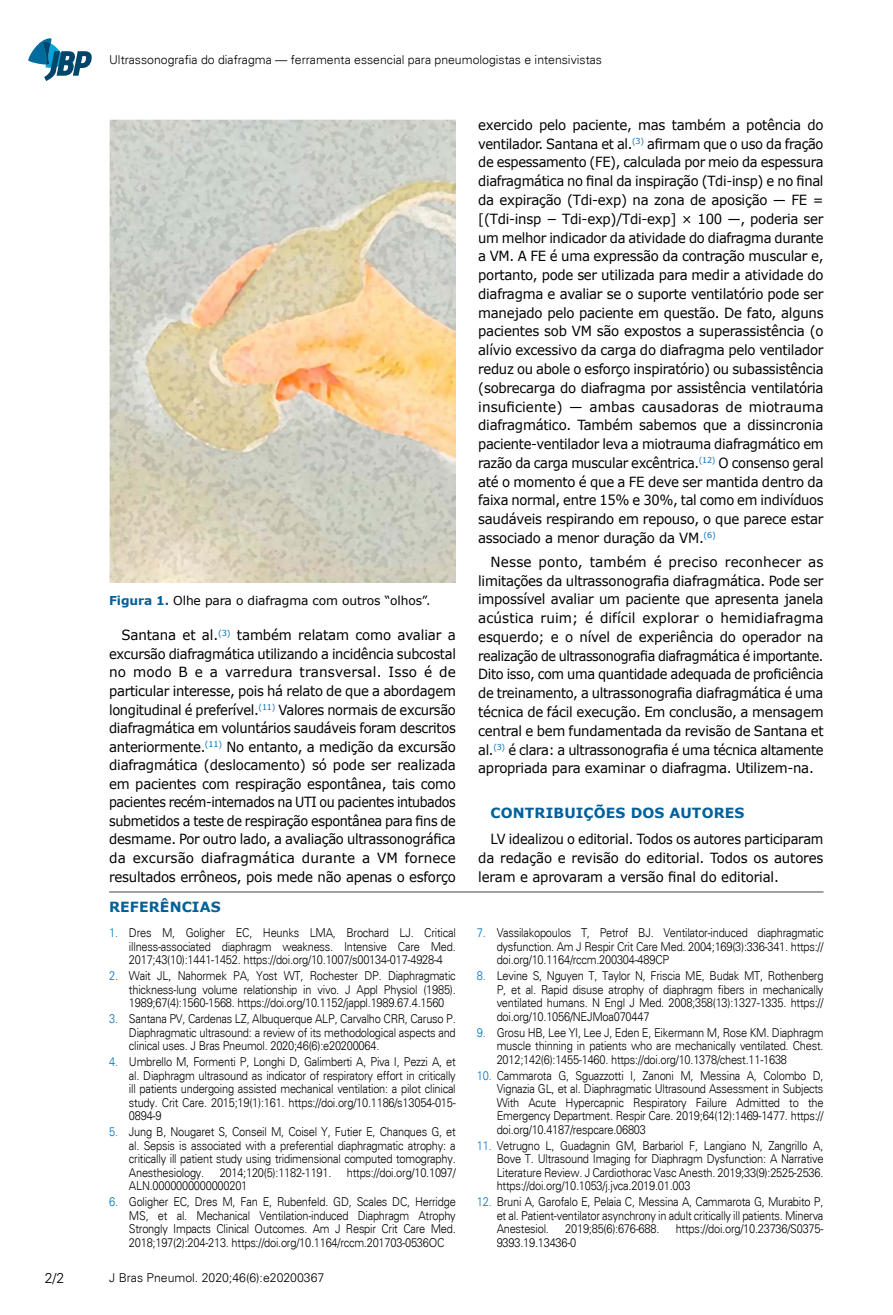
<style>
.page{position:relative;width:893px;height:1315px;background:#fff}
.page>*{position:absolute;margin:0;border:0;box-sizing:border-box;transform-origin:0 0}
.t1{font:14px/18.7px "Verdana";letter-spacing:-.02em;color:#000;text-align:justify;scale:.95 1}
.t2{font:14px/18.6px "Verdana";letter-spacing:-.02em;color:#000;text-align:justify;scale:.96 1}
.t3{font:14px/18.7px "Verdana";letter-spacing:-.02em;color:#000;text-align:justify}
.t4{font:14px/18.7px "Verdana";letter-spacing:-.02em;color:#000;text-align:justify;scale:.92 1}
.t5{font:700 14px "Verdana";letter-spacing:.01em;color:#01609a}
.t6{font:300 14px "Univers";color:#000}
.t7{font:300 12.25px/13.5px "Univers";letter-spacing:-.02em;color:#000;text-align:justify;scale:.9 1}
.t8{font:300 12.25px "Univers";color:#000}
.t9{font:12.25px "Verdana";letter-spacing:-.01em;color:#000}
.s1{font-weight:700;color:#01609a}
.s2{color:#0072bc}
</style>
<div class="page">
<svg style="left:28px;top:38px;width:64px;height:43px"></svg>
<img style="left:109px;top:119px;width:347px;height:463px">
<hr style="left:109px;top:891px;width:714px;height:1px;background:#464547">
<p class="t8" style="left:109px;top:52px;width:494px">Ultrassonografia do diafragma — ferramenta essencial para pneumologistas e intensivistas</p>
<p class="t9" style="left:109px;top:592px;width:323px"><span class="s1">Figura 1.</span> Olhe para o diafragma com outros “olhos”.</p>
<p class="t2" style="left:109px;top:626px;width:363px;text-indent:12px">Santana et al.<sup>(3)</sup> também relatam como avaliar a excursão diafragmática utilizando a incidência subcostal no modo B e a varredura transversal. Isso é de particular interesse, pois há relato de que a abordagem longitudinal é preferível.<sup>(11)</sup> Valores normais de excursão diafragmática em voluntários saudáveis foram descritos anteriormente.<sup>(11)</sup> No entanto, a medição da excursão diafragmática (deslocamento) só pode ser realizada em pacientes com respiração espontânea, tais como pacientes recém-internados na UTI ou pacientes intubados submetidos a teste de respiração espontânea para fins de desmame. Por outro lado, a avaliação ultrassonográfica da excursão diafragmática durante a VM fornece resultados errôneos, pois mede não apenas o esforço</p>
<p class="t5" style="left:109px;top:897px;width:113px">REFERÊNCIAS</p>
<p class="t7" style="left:129px;top:926px;width:365px;text-indent:-20px"><span class="s2">1.</span> Dres M, Goligher EC, Heunks LMA, Brochard LJ. Critical illness-associated diaphragm weakness. Intensive Care Med.<br>2017;43(10):1441-1452. https://doi.org/10.1007/s00134-017-4928-4</p>
<p class="t7" style="left:129px;top:969px;width:365px;text-indent:-20px"><span class="s2">2.</span> Wait JL, Nahormek PA, Yost WT, Rochester DP. Diaphragmatic thickness-lung volume relationship in vivo. J Appl Physiol (1985).<br>1989;67(4):1560-1568. https://doi.org/10.1152/jappl.1989.67.4.1560</p>
<p class="t7" style="left:129px;top:1012px;width:365px;text-indent:-20px"><span class="s2">3.</span> Santana PV, Cardenas LZ, Albuquerque ALP, Carvalho CRR, Caruso P.<br>Diaphragmatic ultrasound: a review of its methodological aspects and clinical uses. J Bras Pneumol. 2020;46(6):e20200064.</p>
<p class="t7" style="left:129px;top:1055px;width:365px;text-indent:-20px"><span class="s2">4.</span> Umbrello M, Formenti P, Longhi D, Galimberti A, Piva I, Pezzi A, et al. Diaphragm ultrasound as indicator of respiratory effort in critically ill patients undergoing assisted mechanical ventilation: a pilot clinical study. Crit Care. 2015;19(1):161. https://doi.org/10.1186/s13054-015- 0894-9</p>
<p class="t7" style="left:129px;top:1125px;width:365px;text-indent:-20px"><span class="s2">5.</span> Jung B, Nougaret S, Conseil M, Coisel Y, Futier E, Chanques G, et al. Sepsis is associated with a preferential diaphragmatic atrophy: a critically ill patient study using tridimensional computed tomography.<br>Anesthesiology.</p>
<p class="t7" style="left:220px;top:1165px;width:126px">2014;120(5):1182-1191.</p>
<p class="t7" style="left:347px;top:1165px;width:123px">https://doi.org/10.1097/</p>
<p class="t7" style="left:129px;top:1179px;width:133px">ALN.0000000000000201</p>
<p class="t7" style="left:129px;top:1195px;width:365px;text-indent:-20px"><span class="s2">6.</span> Goligher EC, Dres M, Fan E, Rubenfeld. GD, Scales DC, Herridge MS, et al. Mechanical Ventilation-induced Diaphragm Atrophy Strongly Impacts Clinical Outcomes. Am J Respir Crit Care Med.<br>2018;197(2):204-213. https://doi.org/10.1164/rccm.201703-0536OC</p>
<p class="t6" style="left:45px;top:1269px;width:21px">2/2</p>
<p class="t8" style="left:109px;top:1270px;width:217px">J Bras Pneumol. 2020;46(6):e20200367</p>
<p class="t1" style="left:478px;top:116px;width:365px">exercido pelo paciente, mas também a potência do ventilador. Santana et al.<sup>(3)</sup> afirmam que o uso da fração de espessamento (FE), calculada por meio da espessura diafragmática no final da inspiração (Tdi-insp) e no final da expiração (Tdi-exp) na zona de aposição — FE = [(Tdi-insp − Tdi-exp)/Tdi-exp] × 100 —, poderia ser um melhor indicador da atividade do diafragma durante a VM. A FE é uma expressão da contração muscular e, portanto, pode ser utilizada para medir a atividade do diafragma e avaliar se o suporte ventilatório pode ser manejado pelo paciente em questão. De fato, alguns pacientes sob VM são expostos a superassistência (o alívio excessivo da carga do diafragma pelo ventilador reduz ou abole o esforço inspiratório) ou subassistência (sobrecarga do diafragma por assistência ventilatória insuficiente) — ambas causadoras de miotrauma diafragmático. Também sabemos que a dissincronia paciente-ventilador leva a miotrauma diafragmático em razão da carga muscular excêntrica.<sup>(12)</sup> O consenso geral até o momento é que a FE deve ser mantida dentro da faixa normal, entre 15% e 30%, tal como em indivíduos saudáveis respirando em repouso, o que parece estar associado a menor duração da VM.<sup>(6)</sup></p>
<p class="t3" style="left:478px;top:552px;width:347px;text-indent:12px">Nesse ponto, também é preciso reconhecer as limitações da ultrassonografia diafragmática. Pode ser impossível avaliar um paciente que apresenta janela acústica ruim; é difícil explorar o hemidiafragma esquerdo; e o nível de experiência do operador na realização de ultrassonografia diafragmática é importante.<br>Dito isso, com uma quantidade adequada de proficiência de treinamento, a ultrassonografia diafragmática é uma técnica de fácil execução. Em conclusão, a mensagem central e bem fundamentada da revisão de Santana et al.<sup>(3)</sup> é clara: a ultrassonografia é uma técnica altamente apropriada para examinar o diafragma. Utilizem-na.</p>
<p class="t5" style="left:491px;top:802px;width:255px">CONTRIBUIÇÕES DOS AUTORES</p>
<p class="t4" style="left:478px;top:829px;width:377px;text-indent:12px">LV idealizou o editorial. Todos os autores participaram da redação e revisão do editorial. Todos os autores leram e aprovaram a versão final do editorial.</p>
<p class="t7" style="left:497px;top:926px;width:365px;text-indent:-20px"><span class="s2">7.</span> Vassilakopoulos T, Petrof BJ. Ventilator-induced diaphragmatic dysfunction. Am J Respir Crit Care Med. 2004;169(3):336-341. https:// doi.org/10.1164/rccm.200304-489CP</p>
<p class="t7" style="left:497px;top:969px;width:365px;text-indent:-20px"><span class="s2">8.</span> Levine S, Nguyen T, Taylor N, Friscia ME, Budak MT, Rothenberg P, et al. Rapid disuse atrophy of diaphragm fibers in mechanically ventilated humans. N Engl J Med. 2008;358(13):1327-1335. https:// doi.org/10.1056/NEJMoa070447</p>
<p class="t7" style="left:497px;top:1025px;width:365px;text-indent:-20px"><span class="s2">9.</span> Grosu HB, Lee YI, Lee J, Eden E, Eikermann M, Rose KM. Diaphragm muscle thinning in patients who are mechanically ventilated. Chest.<br>2012;142(6):1455-1460. https://doi.org/10.1378/chest.11-1638</p>
<p class="t7" style="left:497px;top:1068px;width:365px;text-indent:-20px"><span class="s2">10.</span> Cammarota G, Sguazzotti I, Zanoni M, Messina A, Colombo D, Vignazia GL, et al. Diaphragmatic Ultrasound Assessment in Subjects With Acute Hypercapnic Respiratory Failure Admitted to the Emergency Department. Respir Care. 2019;64(12):1469-1477. https:// doi.org/10.4187/respcare.06803</p>
<p class="t7" style="left:497px;top:1138px;width:365px;text-indent:-20px"><span class="s2">11.</span> Vetrugno L, Guadagnin GM, Barbariol F, Langiano N, Zangrillo A, Bove T. Ultrasound Imaging for Diaphragm Dysfunction: A Narrative Literature Review. J Cardiothorac Vasc Anesth. 2019;33(9):2525-2536. https://doi.org/10.1053/j.jvca.2019.01.003</p>
<p class="t7" style="left:497px;top:1195px;width:365px;text-indent:-20px"><span class="s2">12.</span> Bruni A, Garofalo E, Pelaia C, Messina A, Cammarota G, Murabito P, et al. Patient-ventilator asynchrony in adult critically ill patients. Minerva Anestesiol.</p>
<p class="t7" style="left:565px;top:1222px;width:106px">2019;85(6):676-688.</p>
<p class="t7" style="left:676px;top:1222px;width:166px">https://doi.org/10.23736/S0375-</p>
<p class="t7" style="left:497px;top:1235px;width:90px">9393.19.13436-0</p>
</div>
